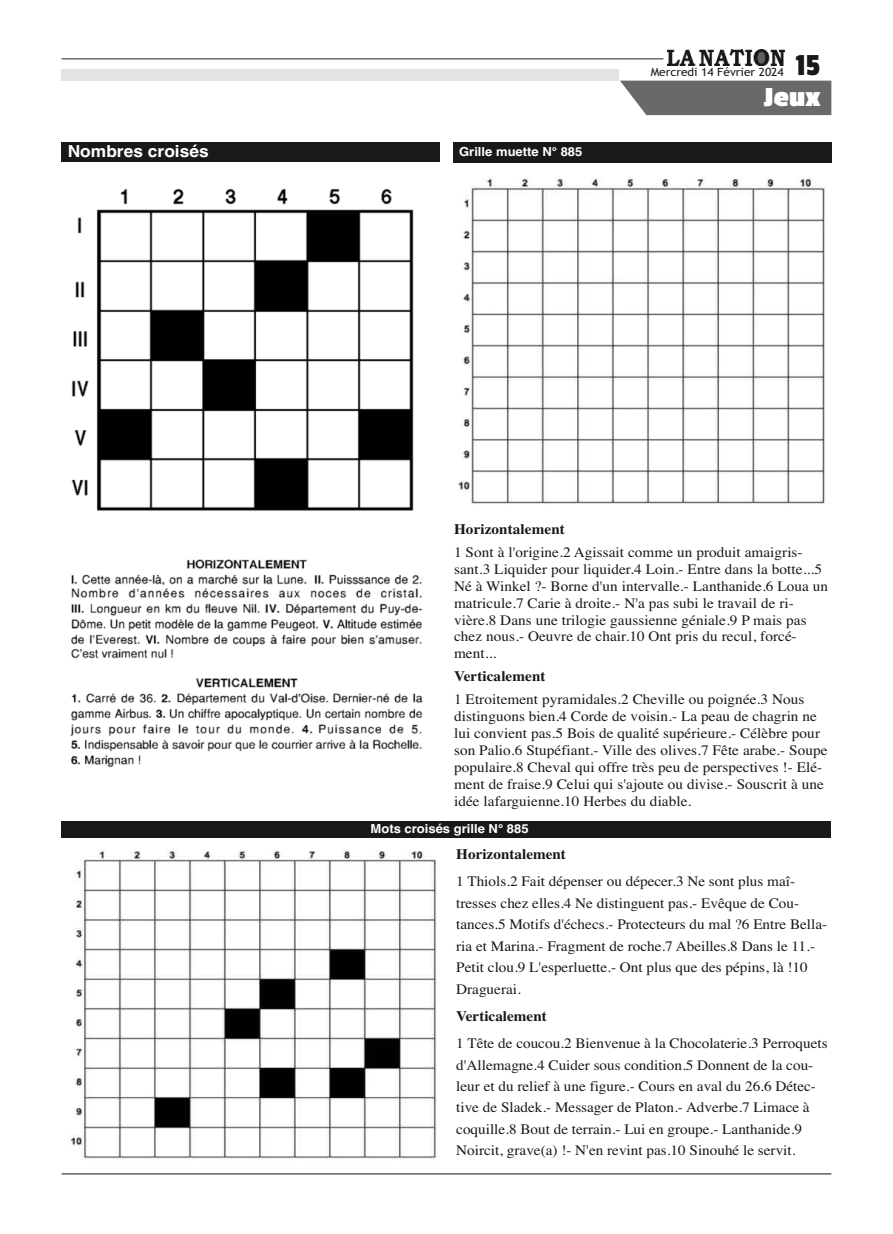
<style>
.page{position:relative;width:893px;height:1234px;background:#fff}
.page>*{position:absolute;margin:0;border:0;box-sizing:border-box;transform-origin:0 0}
.t1{font:32.1px "Passion One";color:#191919;scale:1.05 1}
.t2{font:700 28.95px "Passion One";color:#fff;scale:1.05 1}
.t3{font:700 16.5px "Helvetica";color:#fff;scale:1.05 1}
.t4{font:14.55px/17px "Times";letter-spacing:.005em;color:#191919;scale:1.05 1}
.t5{font:700 14.55px "Times";color:#191919;scale:1.05 1}
.t6{font:700 12.45px "Helvetica";color:#fff;scale:1.05 1}
.t7{font:11.4px "Trebuchet MS";color:#191919;scale:1.05 1}
</style>
<div class="page">
<hr style="left:62px;top:1173px;width:769px;height:1px;background:#191919">
<img style="left:667px;top:49px;width:117px;height:16px">
<hr style="left:62px;top:59px;width:601px;height:1px;background:#191919">
<div style="left:62px;top:69px;width:557px;height:11px;background:#e3e3e3"></div>
<div style="left:620px;top:81px;width:211px;height:34px;background:#696969"></div>
<div style="left:62px;top:820px;width:769px;height:17px;background:#191919"></div>
<div style="left:453px;top:142px;width:378px;height:21px;background:#191919"></div>
<div style="left:62px;top:142px;width:378px;height:19px;background:#191919"></div>
<img style="left:458px;top:178px;width:368px;height:326px">
<img style="left:70px;top:850px;width:367px;height:311px">
<img style="left:70px;top:188px;width:353px;height:580px">
<p class="t3" style="left:68px;top:141px;width:136px">Nombres croisés</p>
<p class="t6" style="left:459px;top:145px;width:119px">Grille muette N° 885</p>
<h1 class="t1" style="left:795px;top:48px;width:25px">15</h1>
<p class="t7" style="left:651px;top:66px;width:128px">Mercredi 14 Février 2024</p>
<h2 class="t2" style="left:764px;top:82px;width:55px">Jeux</h2>
<p class="t5" style="left:454px;top:520px;width:107px">Horizontalement</p>
<p class="t4" style="left:454px;top:543px;width:358px">1 Sont à l'origine.2 Agissait comme un produit amaigris&shy;sant.3 Liquider pour liquider.4 Loin.- Entre dans la botte...5<br>Né à Winkel ?- Borne d'un intervalle.- Lanthanide.6 Loua un matricule.7 Carie à droite.- N'a pas subi le travail de ri&shy;vière.8 Dans une trilogie gaussienne géniale.9 P mais pas chez nous.- Oeuvre de chair.10 Ont pris du recul, forcé&shy;ment...</p>
<p class="t5" style="left:454px;top:667px;width:89px">Verticalement</p>
<p class="t4" style="left:454px;top:690px;width:357px">1 Etroitement pyramidales.2 Cheville ou poignée.3 Nous distinguons bien.4 Corde de voisin.- La peau de chagrin ne lui convient pas.5 Bois de qualité supérieure.- Célèbre pour son Palio.6 Stupéfiant.- Ville des olives.7 Fête arabe.- Soupe populaire.8 Cheval qui offre très peu de perspectives !- Elé&shy;ment de fraise.9 Celui qui s'ajoute ou divise.- Souscrit à une idée lafarguienne.10 Herbes du diable.</p>
<p class="t6" style="left:370px;top:821px;width:152px">Mots croisés grille N° 885</p>
<p class="t5" style="left:456px;top:845px;width:106px">Horizontalement</p>
<p class="t4" style="left:456px;top:870px;width:355px;line-height:21.5px">1 Thiols.2 Fait dépenser ou dépecer.3 Ne sont plus maî&shy;tresses chez elles.4 Ne distinguent pas.- Evêque de Cou&shy;tances.5 Motifs d'échecs.- Protecteurs du mal ?6 Entre Bella&shy;ria et Marina.- Fragment de roche.7 Abeilles.8 Dans le 11.- Petit clou.9 L'esperluette.- Ont plus que des pépins, là !10<br>Draguerai.</p>
<p class="t5" style="left:456px;top:1007px;width:88px">Verticalement</p>
<p class="t4" style="left:456px;top:1032px;width:355px;line-height:21.5px">1 Tête de coucou.2 Bienvenue à la Chocolaterie.3 Perroquets d'Allemagne.4 Cuider sous condition.5 Donnent de la cou&shy;leur et du relief à une figure.- Cours en aval du 26.6 Détec&shy;tive de Sladek.- Messager de Platon.- Adverbe.7 Limace à coquille.8 Bout de terrain.- Lui en groupe.- Lanthanide.9<br>Noircit, grave(a) !- N'en revint pas.10 Sinouhé le servit.</p>
</div>
